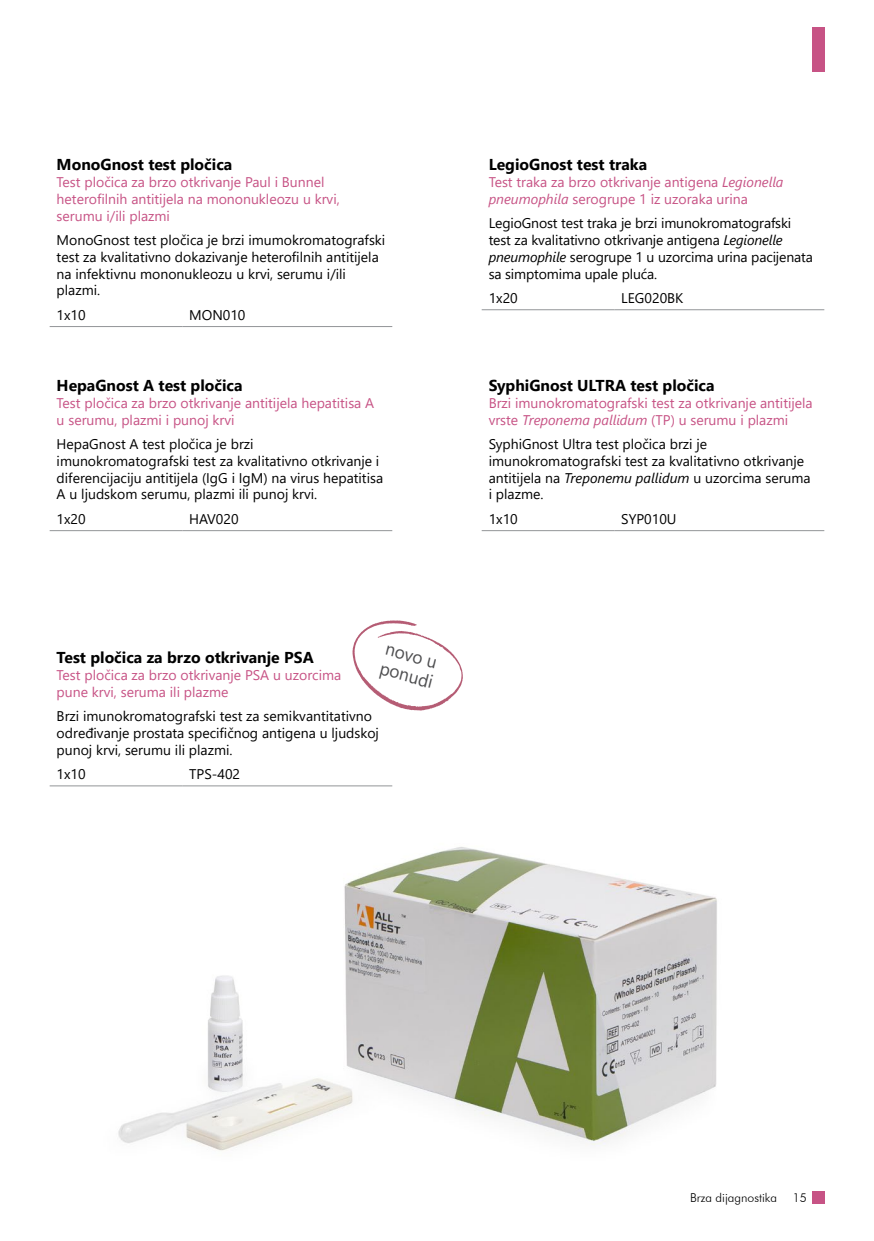
<style>
.page{position:relative;width:874px;height:1241px;background:#fff}
.page>*{position:absolute;margin:0;border:0;box-sizing:border-box;transform-origin:0 0}
.t1{font:18.2px/20.1px "Segoe UI";color:#4d4d4f;scale:.95 1}
.t2{font:700 15.75px "Segoe UI";color:#000}
.t3{font:14px/16.8px "Segoe UI";color:#000}
.t4{font:14px/16.8px "Segoe UI";color:#c75385}
.t5{font:300 12.25px "Futura BT";color:#000}
.s1{font-style:italic}
</style>
<div class="page">
<img style="left:118px;top:847px;width:707px;height:357px">
<div style="left:811px;top:1191px;width:12px;height:12px;background:#c75385"></div>
<div style="left:811px;top:27px;width:12px;height:45px;background:#c75385"></div>
<hr style="left:481px;top:309px;width:133px;height:1px;background:#939598">
<hr style="left:614px;top:309px;width:209px;height:1px;background:#939598">
<hr style="left:50px;top:530px;width:132px;height:1px;background:#939598">
<hr style="left:182px;top:530px;width:210px;height:1px;background:#939598">
<hr style="left:50px;top:326px;width:132px;height:1px;background:#939598">
<hr style="left:182px;top:326px;width:210px;height:1px;background:#939598">
<hr style="left:481px;top:530px;width:133px;height:1px;background:#939598">
<hr style="left:614px;top:530px;width:209px;height:1px;background:#939598">
<hr style="left:50px;top:785px;width:132px;height:1px;background:#939598">
<hr style="left:182px;top:785px;width:210px;height:1px;background:#939598">
<svg style="left:352px;top:620px;width:110px;height:90px"></svg>
<p class="t2" style="left:57px;top:149px;width:177px">MonoGnost test pločica</p>
<p class="t4" style="left:57px;top:172px;width:284px">Test pločica za brzo otkrivanje Paul i Bunnel heterofilnih antitijela na mononukleozu u krvi, serumu i/ili plazmi</p>
<p class="t3" style="left:57px;top:230px;width:330px">MonoGnost test pločica je brzi imumokromatografski test za kvalitativno dokazivanje heterofilnih antitijela na infektivnu mononukleozu u krvi, serumu i/ili plazmi.</p>
<p class="t3" style="left:57px;top:305px;width:31px">1x10</p>
<p class="t3" style="left:189px;top:305px;width:58px">MON010</p>
<p class="t2" style="left:57px;top:370px;width:187px">HepaGnost A test pločica</p>
<p class="t4" style="left:57px;top:393px;width:319px">Test pločica za brzo otkrivanje antitijela hepatitisa A u serumu, plazmi i punoj krvi</p>
<p class="t3" style="left:57px;top:434px;width:328px">HepaGnost A test pločica je brzi imunokromatografski test za kvalitativno otkrivanje i diferencijaciju antitijela (IgG i IgM) na virus hepatitisa A u ljudskom serumu, plazmi ili punoj krvi.</p>
<p class="t3" style="left:57px;top:509px;width:31px">1x20</p>
<p class="t3" style="left:189px;top:509px;width:51px">HAV020</p>
<h1 class="t1" style="left:388px;top:638px;width:59px;rotate:16deg">novo u ponudi</h1>
<p class="t2" style="left:57px;top:642px;width:258px">Test pločica za brzo otkrivanje PSA</p>
<p class="t4" style="left:57px;top:665px;width:286px">Test pločica za brzo otkrivanje PSA u uzorcima pune krvi, seruma ili plazme</p>
<p class="t3" style="left:57px;top:706px;width:324px">Brzi imunokromatografski test za semikvantitativno određivanje prostata specifičnog antigena u ljudskoj punoj krvi, serumu ili plazmi.</p>
<p class="t3" style="left:57px;top:764px;width:31px">1x10</p>
<p class="t3" style="left:189px;top:764px;width:52px">TPS-402</p>
<p class="t2" style="left:488px;top:149px;width:160px">LegioGnost test traka</p>
<p class="t4" style="left:488px;top:172px;width:296px">Test traka za brzo otkrivanje antigena <span class="s1">Legionella pneumophila</span> serogrupe 1 iz uzoraka urina</p>
<p class="t3" style="left:488px;top:213px;width:325px">LegioGnost test traka je brzi imunokromatografski test za kvalitativno otkrivanje antigena <span class="s1">Legionelle pneumophile</span> serogrupe 1 u uzorcima urina pacijenata sa simptomima upale pluća.</p>
<p class="t3" style="left:488px;top:288px;width:31px">1x20</p>
<p class="t3" style="left:621px;top:288px;width:64px">LEG020BK</p>
<p class="t2" style="left:488px;top:370px;width:227px">SyphiGnost ULTRA test pločica</p>
<p class="t4" style="left:488px;top:393px;width:325px">Brzi imunokromatografski test za otkrivanje antitijela vrste <span class="s1">Treponema pallidum</span> (TP) u serumu i plazmi</p>
<p class="t3" style="left:488px;top:434px;width:323px">SyphiGnost Ultra test pločica brzi je imunokromatografski test za kvalitativno otkrivanje antitijela na <span class="s1">Treponemu pallidum</span> u uzorcima seruma i plazme.</p>
<p class="t3" style="left:488px;top:509px;width:31px">1x10</p>
<p class="t3" style="left:621px;top:509px;width:57px">SYP010U</p>
<p class="t5" style="left:689px;top:1190px;width:88px">Brza dijagnostika</p>
<p class="t5" style="left:792px;top:1190px;width:16px">15</p>
</div>
